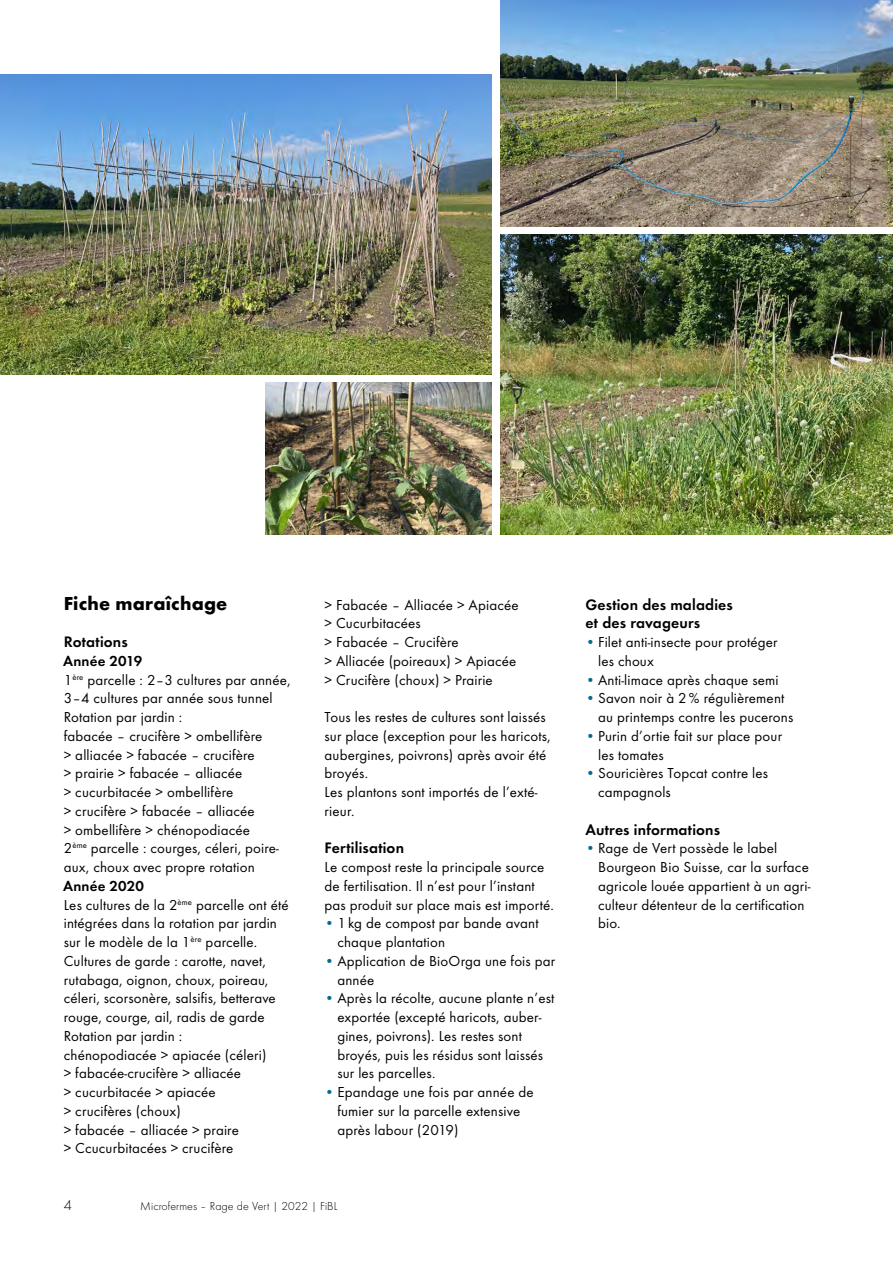
<style>
.page{position:relative;width:893px;height:1263px;background:#fff}
.page>*{position:absolute;margin:0;border:0;box-sizing:border-box;transform-origin:0 0}
.t1{font:700 19.5px "Function Pro";letter-spacing:.01em;color:#000}
.t2{font:600 15.75px/18.8px "Function Pro";letter-spacing:.01em;color:#000}
.t3{font:15px/18.8px "Function Pro";letter-spacing:.01em;color:#000}
.t4{font:300 15px "Function Pro";color:#000}
.t5{font:300 12px "Function Pro";letter-spacing:.005em;color:#000}
.s1{font-weight:600}
.s2{font-weight:500;color:#006d8d}
</style>
<div class="page">
<img style="left:500px;top:235px;width:393px;height:300px">
<img style="left:0;top:74px;width:492px;height:300px">
<img style="left:265px;top:383px;width:227px;height:151px">
<img style="left:500px;top:0;width:393px;height:226px">
<h1 class="t1" style="left:64px;top:591px;width:165px">Fiche maraîchage</h1>
<p class="t2" style="left:64px;top:632px;width:66px">Rotations</p>
<p class="t3" style="left:63px;top:651px;width:229px"><span class="s1">Année 2019<br></span>1<sup>ère</sup> parcelle : 2–3 cultures par année,<br>3–4 cultures par année sous tunnel<br>Rotation par jardin :<br>fabacée – crucifère &gt; ombellifère<br>&gt; alliacée &gt; fabacée – crucifère<br>&gt; prairie &gt; fabacée – alliacée<br>&gt; cucurbitacée &gt; ombellifère<br>&gt; crucifère &gt; fabacée – alliacée<br>&gt; ombellifère &gt; chénopodiacée<br>2<sup>ème</sup> parcelle : courges, céleri, poire&shy;aux, choux avec propre rotation</p>
<p class="t3" style="left:63px;top:876px;width:227px"><span class="s1">Année 2020<br></span>Les cultures de la 2<sup>ème</sup> parcelle ont été intégrées dans la rotation par jardin sur le modèle de la 1<sup>ère</sup> parcelle.<br>Cultures de garde : carotte, navet, rutabaga, oignon, choux, poireau, céleri, scorsonère, salsifis, betterave rouge, courge, ail, radis de garde<br>Rotation par jardin :<br>chénopodiacée &gt; apiacée (céleri)<br>&gt; fabacée-crucifère &gt; alliacée<br>&gt; cucurbitacée &gt; apiacée<br>&gt; crucifères (choux)<br>&gt; fabacée – alliacée &gt; praire<br>&gt; Ccucurbitacées &gt; crucifère</p>
<p class="t3" style="left:325px;top:595px;width:196px">&gt; Fabacée – Alliacée &gt; Apiacée &gt; Cucurbitacées<br>&gt; Fabacée – Crucifère<br>&gt; Alliacée (poireaux) &gt; Apiacée &gt; Crucifère (choux) &gt; Prairie</p>
<p class="t3" style="left:325px;top:707px;width:228px">Tous les restes de cultures sont laissés sur place (exception pour les haricots, aubergines, poivrons) après avoir été broyés.<br>Les plantons sont importés de l’exté&shy;rieur.</p>
<p class="t2" style="left:325px;top:838px;width:81px">Fertilisation</p>
<p class="t3" style="left:325px;top:857px;width:231px">Le compost reste la principale source de fertilisation. Il n’est pour l’instant pas produit sur place mais est importé.</p>
<p class="t3" style="left:337px;top:914px;width:203px;text-indent:-13px"><span class="s2">•</span> 1 kg de compost par bande avant chaque plantation</p>
<p class="t3" style="left:337px;top:951px;width:219px;text-indent:-13px"><span class="s2">•</span> Application de BioOrga une fois par année</p>
<p class="t3" style="left:337px;top:989px;width:219px;text-indent:-13px"><span class="s2">•</span> Après la récolte, aucune plante n’est exportée (excepté haricots, auber&shy;gines, poivrons). Les restes sont broyés, puis les résidus sont laissés sur les parcelles.</p>
<p class="t3" style="left:337px;top:1082px;width:198px;text-indent:-13px"><span class="s2">•</span> Epandage une fois par année de fumier sur la parcelle extensive après labour (2019)</p>
<p class="t4" style="left:64px;top:1196px;width:10px">4</p>
<p class="t5" style="left:140px;top:1198px;width:199px">Microfermes – Rage de Vert | 2022 | FiBL</p>
<p class="t2" style="left:585px;top:595px;width:149px">Gestion des maladies et des ravageurs</p>
<p class="t3" style="left:598px;top:632px;width:181px;text-indent:-13px"><span class="s2">•</span> Filet anti-insecte pour protéger les choux</p>
<p class="t3" style="left:585px;top:670px;width:195px"><span class="s2">•</span> Anti-limace après chaque semi</p>
<p class="t3" style="left:598px;top:689px;width:197px;text-indent:-13px"><span class="s2">•</span> Savon noir à 2 % régulièrement au printemps contre les pucerons</p>
<p class="t3" style="left:598px;top:726px;width:185px;text-indent:-13px"><span class="s2">•</span> Purin d’ortie fait sur place pour les tomates</p>
<p class="t3" style="left:598px;top:764px;width:172px;text-indent:-13px"><span class="s2">•</span> Souricières Topcat contre les campagnols</p>
<p class="t2" style="left:585px;top:820px;width:136px">Autres informations</p>
<p class="t3" style="left:598px;top:839px;width:214px;text-indent:-13px"><span class="s2">•</span> Rage de Vert possède le label<br>Bourgeon Bio Suisse, car la surface agricole louée appartient à un agri&shy;culteur détenteur de la certification bio.</p>
</div>
